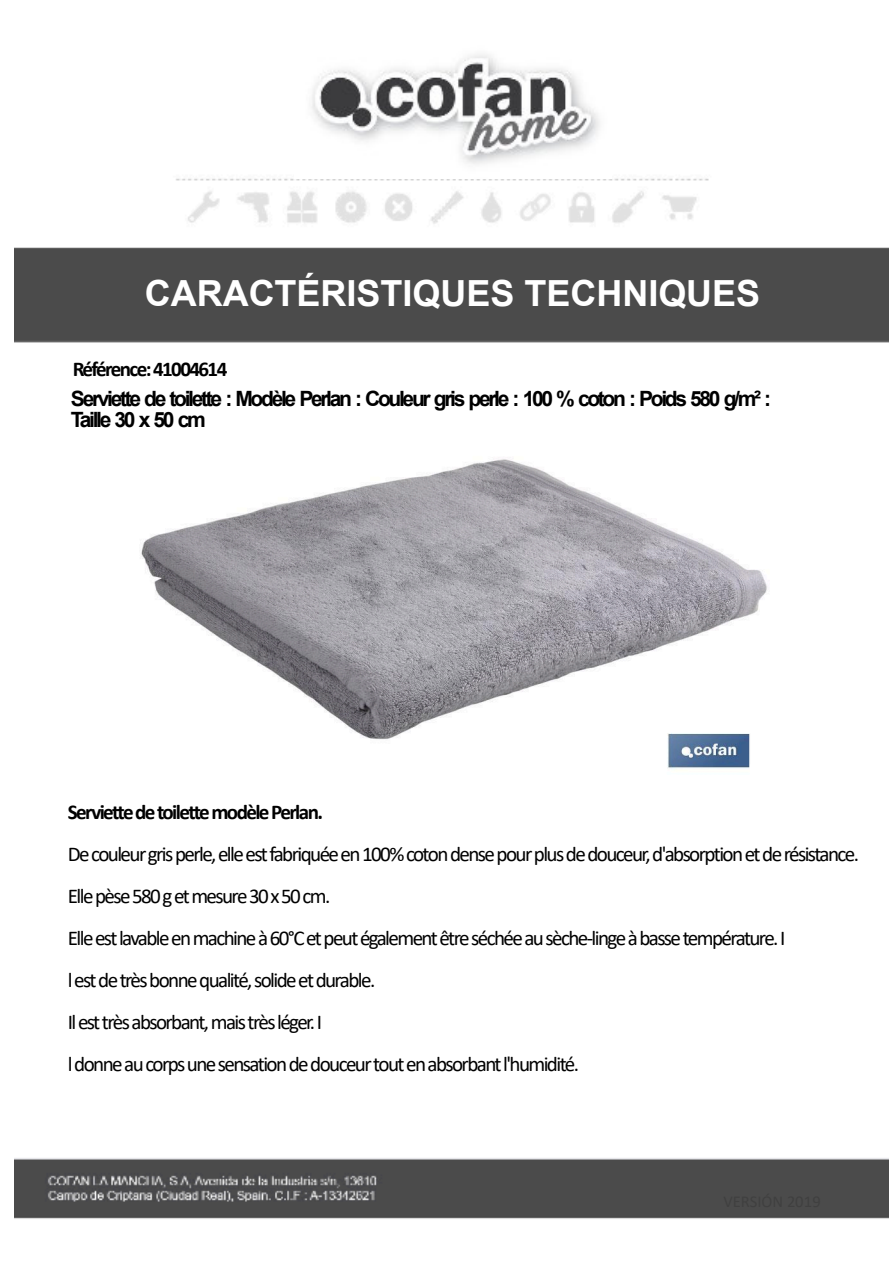
<style>
.page{position:relative;width:894px;height:1264px;background:#fff}
.page>*{position:absolute;margin:0;border:0;box-sizing:border-box;transform-origin:0 0}
.t1{font:700 36px "Arial";color:#fff}
.t2{font:21px/42.2px "Calibri";letter-spacing:-.075em;color:#000}
.t3{font:700 21px/21px "Arial";letter-spacing:-.11em;color:#000}
.t4{font:700 21px "Calibri";letter-spacing:-.075em;color:#000}
</style>
<div class="page">
<img style="left:14px;top:178px;width:874px;height:1041px">
<img style="left:295px;top:54px;width:316px;height:125px">
<img style="left:125px;top:354px;width:654px;height:436px">
<h1 class="t1" style="left:145px;top:279px;width:617px">CARACTÉRISTIQUES TECHNIQUES</h1>
<p class="t4" style="left:73px;top:360px;width:156px">Référence:41004614</p>
<p class="t3" style="left:71px;top:390px;width:701px">Serviette de toilette : Modèle Perlan : Couleur gris perle : 100 % coton : Poids 580 g/m² :<br>Taille 30 x 50 cm</p>
<p class="t4" style="left:68px;top:802px;width:256px">Serviette de toilette modèle Perlan.</p>
<p class="t2" style="left:68px;top:834px;width:792px">De couleur gris perle, elle est fabriquée en 100% coton dense pour plus de douceur, d'absorption et de résistance.<br>Elle pèse 580 g et mesure 30 x 50 cm.<br>Elle est lavable en machine à 60°C et peut également être séchée au sèche-linge à basse température. I<br>l est de très bonne qualité, solide et durable.<br>Il est très absorbant, mais très léger. I<br>l donne au corps une sensation de douceur tout en absorbant l'humidité.</p>
</div>
